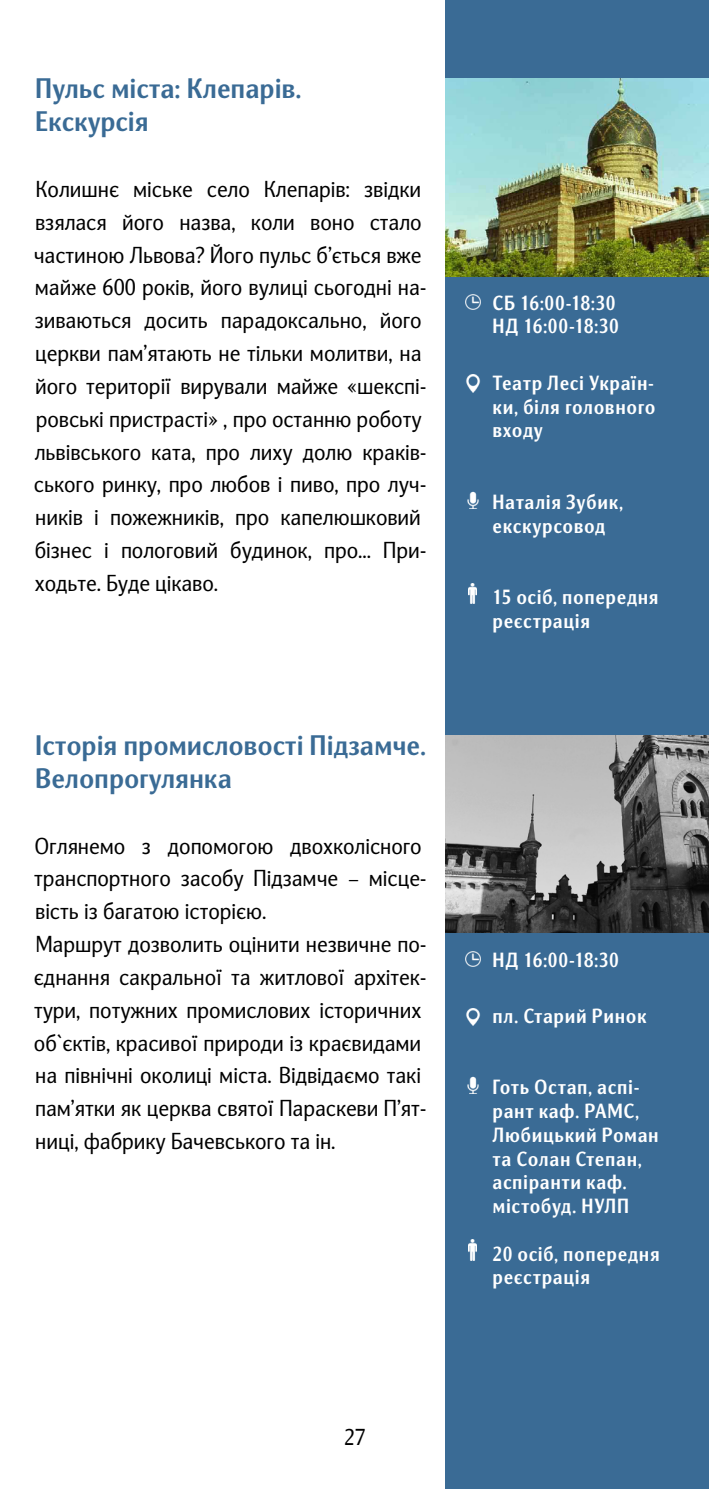
<style>
.page{position:relative;width:709px;height:1489px;background:#fff}
.page>*{position:absolute;margin:0;border:0;box-sizing:border-box;transform-origin:0 0}
.t1{font:700 27.5px/32.8px "Nat Grotesk";color:#3a6b95}
.t2{font:22.5px/32.8px "Nat Grotesk";color:#000}
.t3{font:700 20px/23.8px "Nat Grotesk Nar";letter-spacing:.03em;color:#fff}
</style>
<div class="page">
<div style="left:445px;top:0;width:264px;height:1488px;background:#3a6b95"></div>
<img style="left:445px;top:78px;width:263px;height:198px">
<img style="left:446px;top:735px;width:263px;height:197px">
<img style="left:467px;top:491px;width:12px;height:18px">
<img style="left:465px;top:294px;width:15px;height:15px">
<img style="left:466px;top:375px;width:14px;height:17px">
<img style="left:469px;top:583px;width:8px;height:21px">
<img style="left:467px;top:1076px;width:12px;height:17px">
<img style="left:465px;top:951px;width:15px;height:15px">
<img style="left:466px;top:1008px;width:14px;height:17px">
<img style="left:469px;top:1239px;width:8px;height:21px">
<p class="t1" style="left:35px;top:73px;width:267px">Пульс міста: Клепарів.<br>Екскурсія</p>
<p class="t2" style="left:34px;top:173px;width:394px">Колишнє міське село Клепарів: звідки взялася його назва, коли воно стало частиною Львова? Його пульс б’ється вже майже 600 років, його вулиці сьогодні на&shy;зиваються досить парадоксально, його церкви пам’ятають не тільки молитви, на його території вирували майже «шекспі&shy;ровські пристрасті» , про останню роботу львівського ката, про лиху долю краків&shy;ського ринку, про любов і пиво, про луч&shy;ників і пожежників, про капелюшковий бізнес і пологовий будинок, про... При&shy;ходьте. Буде цікаво.</p>
<p class="t1" style="left:35px;top:729px;width:392px">Історія промисловості Підзамче.<br>Велопрогулянка</p>
<p class="t2" style="left:34px;top:829px;width:394px">Оглянемо з допомогою двохколісного транспортного засобу Підзамче – місце&shy;вість із багатою історією.<br>Маршрут дозволить оцінити незвичне по&shy;єднання сакральної та житлової архітек&shy;тури, потужних промислових історичних об`єктів, красивої природи із краєвидами на північні околиці міста. Відвідаємо такі пам’ятки як церква святої Параскеви П’ят&shy;ниці, фабрику Бачевського та ін.</p>
<p class="t2" style="left:344px;top:1420px;width:23px">27</p>
<p class="t3" style="left:492px;top:292px;width:128px">СБ 16:00-18:30<br>НД 16:00-18:30</p>
<p class="t3" style="left:492px;top:372px;width:164px;text-align:justify">Театр Лесі Україн&shy;ки, біля головного входу</p>
<p class="t3" style="left:492px;top:491px;width:132px">Наталія Зубик, екскурсовод</p>
<p class="t3" style="left:492px;top:586px;width:167px">15 осіб, попередня реєстрація</p>
<p class="t3" style="left:492px;top:948px;width:128px">НД 16:00-18:30</p>
<p class="t3" style="left:492px;top:1005px;width:155px">пл. Старий Ринок</p>
<p class="t3" style="left:492px;top:1076px;width:168px">Готь Остап, аспі&shy;рант каф. РАМС,<br>Любицький Роман та Солан Степан, аспіранти каф. містобуд. НУЛП</p>
<p class="t3" style="left:492px;top:1242px;width:169px">20 осіб, попередня реєстрація</p>
</div>
